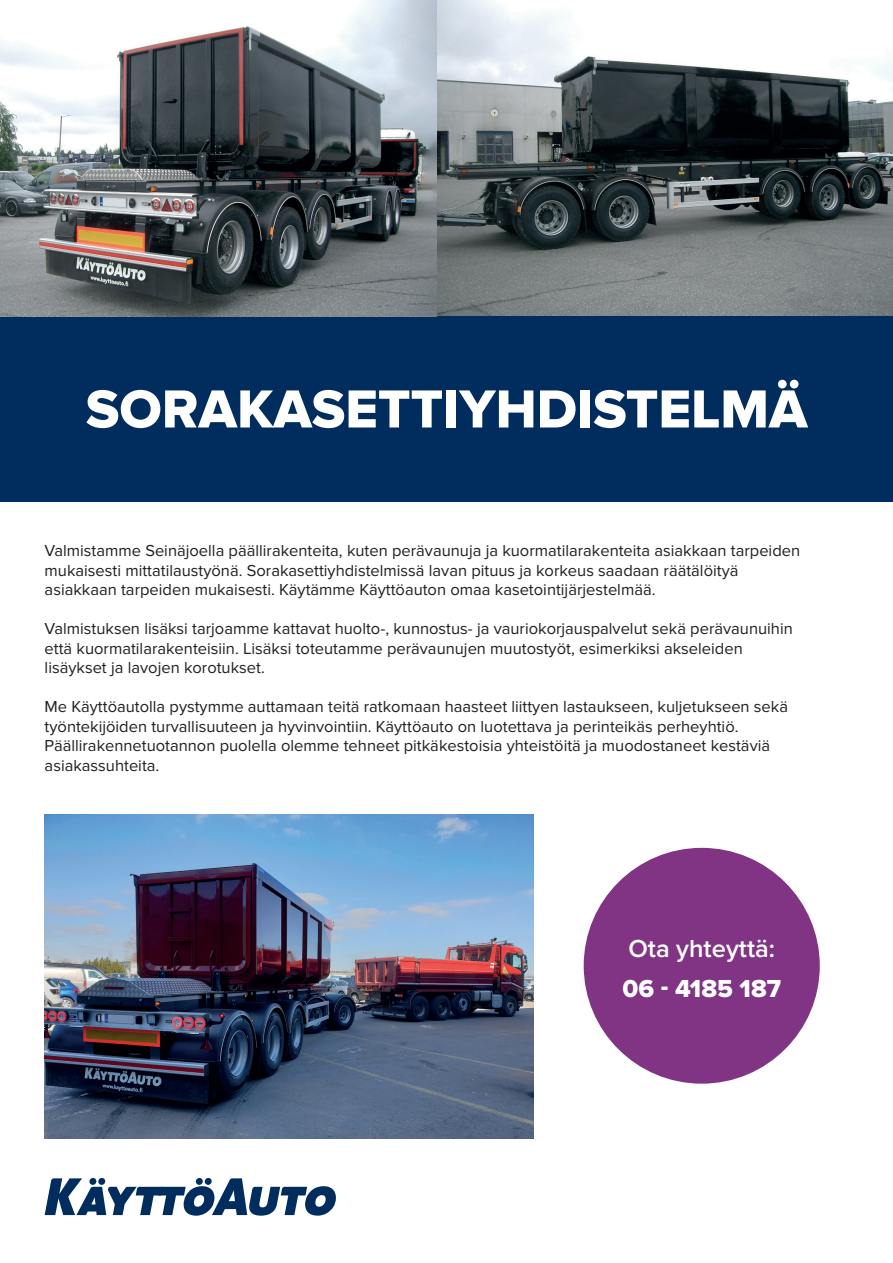
<style>
.page{position:relative;width:893px;height:1263px;background:#fff}
.page>*{position:absolute;margin:0;border:0;box-sizing:border-box;transform-origin:0 0}
.t1{font:55.5px "Proxima Nova Extrabld";color:#fff}
.t2{font:600 25.5px "Proxima Nova";color:#fff}
.t3{font:25.5px "Proxima Nova Extrabld";color:#fff}
.t4{font:16.5px/19.5px "Proxima Nova";color:#231f20}
</style>
<div class="page">
<img style="left:437px;top:0;width:456px;height:316px">
<div style="left:0;top:316px;width:893px;height:186px;background:#002d5e"></div>
<svg style="left:45px;top:1178px;width:291px;height:38px"></svg>
<div style="left:584px;top:848px;width:236px;height:236px;background:#813484;border-radius:50%"></div>
<img style="left:45px;top:814px;width:488px;height:324px">
<img style="left:0;top:0;width:437px;height:316px">
<p class="t1" style="left:86px;top:377px;width:723px">SORAKASETTIYHDISTELMÄ</p>
<p class="t4" style="left:45px;top:541px;width:757px">Valmistamme Seinäjoella päällirakenteita, kuten perävaunuja ja kuormatilarakenteita asiakkaan tarpeiden mukaisesti mittatilaustyönä. Sorakasettiyhdistelmissä lavan pituus ja korkeus saadaan räätälöityä</p>
<p class="t4" style="left:45px;top:580px;width:612px">asiakkaan tarpeiden mukaisesti. Käytämme Käyttöauton omaa kasetointijärjestelmää.</p>
<p class="t4" style="left:45px;top:619px;width:750px">Valmistuksen lisäksi tarjoamme kattavat huolto-, kunnostus- ja vauriokorjauspalvelut sekä perävaunuihin että kuormatilarakenteisiin. Lisäksi toteutamme perävaunujen muutostyöt, esimerkiksi akseleiden</p>
<p class="t4" style="left:45px;top:658px;width:222px">lisäykset ja lavojen korotukset.</p>
<p class="t4" style="left:45px;top:697px;width:745px">Me Käyttöautolla pystymme auttamaan teitä ratkomaan haasteet liittyen lastaukseen, kuljetukseen sekä työntekijöiden turvallisuuteen ja hyvinvointiin. Käyttöauto on luotettava ja perinteikäs perheyhtiö.</p>
<p class="t4" style="left:45px;top:736px;width:727px">Päällirakennetuotannon puolella olemme tehneet pitkäkestoisia yhteistöitä ja muodostaneet kestäviä asiakassuhteita.</p>
<p class="t2" style="left:628px;top:929px;width:148px">Ota yhteyttä:</p>
<p class="t3" style="left:622px;top:974px;width:160px">06 - 4185 187</p>
</div>
